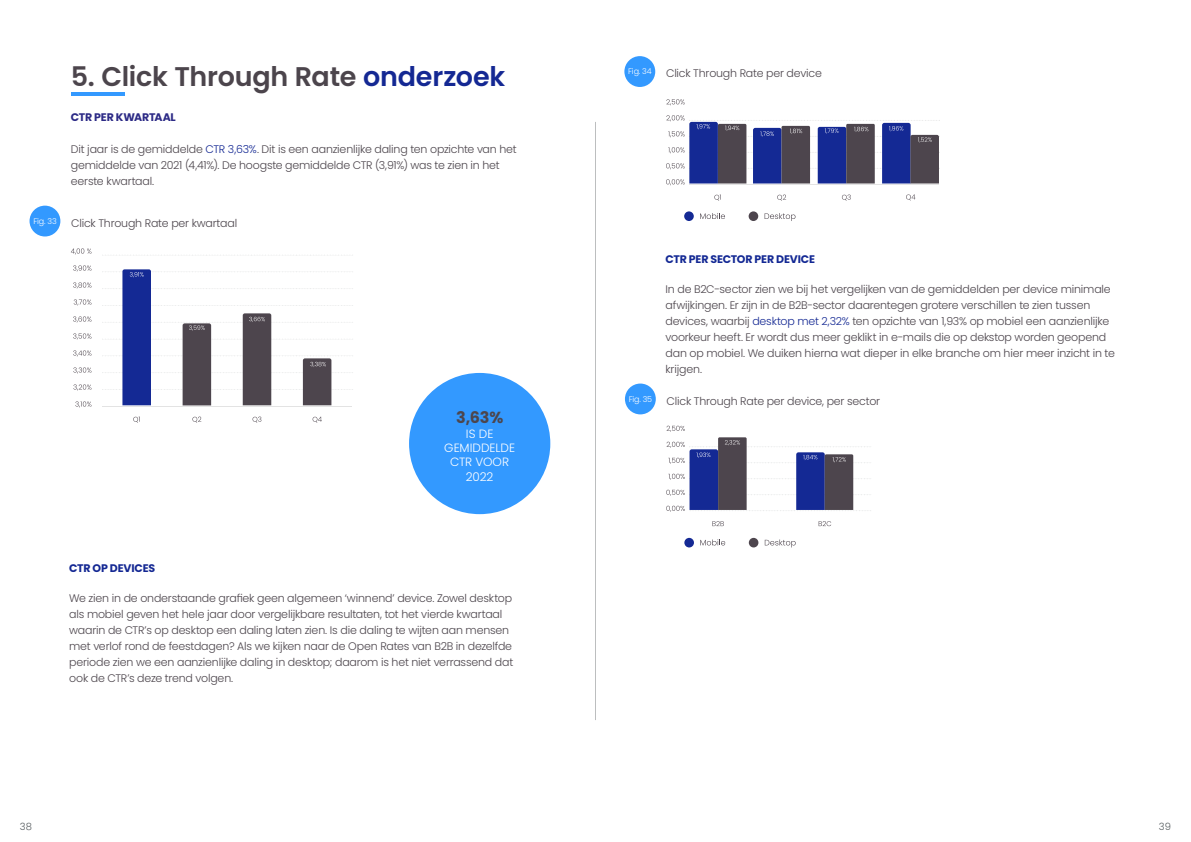
<style>
.page{position:relative;width:1191px;height:842px;background:#fff}
.page>*{position:absolute;margin:0;border:0;box-sizing:border-box;transform-origin:0 0}
.t1{font:600 27px "Poppins";letter-spacing:-.01em;color:#4c454c}
.t2{font:700 16px "Poppins";color:#4d464d}
.t3{font:300 12px/14.4px "Poppins";color:#fff;text-align:center}
.t4{font:300 11px/16px "Poppins";letter-spacing:-.015em;color:#4d464d}
.t5{font:700 11px "Poppins";letter-spacing:-.02em;color:#142994}
.t6{font:700 11px "Poppins";letter-spacing:-.02em;color:#2c2a86}
.t7{font:700 11px "Poppins";letter-spacing:-.015em;color:#142893}
.t8{font:300 10px "Poppins";color:#565c5f}
.t9{font:300 8px "Poppins";letter-spacing:-.02em;color:#fff}
.s1{color:#142893}
</style>
<div class="page">
<div style="left:409px;top:373px;width:141px;height:141px;background:#39f;border-radius:50%"></div>
<hr style="left:595px;top:122px;width:1px;height:598px;background:#565c5f">
<hr style="left:71px;top:92px;width:53px;height:3px;background:#39f">
<svg style="left:71px;top:248px;width:20px;height:7px"></svg>
<svg style="left:73px;top:265px;width:18px;height:7px"></svg>
<svg style="left:73px;top:282px;width:18px;height:7px"></svg>
<svg style="left:74px;top:299px;width:17px;height:7px"></svg>
<svg style="left:73px;top:316px;width:18px;height:7px"></svg>
<svg style="left:73px;top:333px;width:18px;height:7px"></svg>
<svg style="left:73px;top:350px;width:18px;height:7px"></svg>
<svg style="left:73px;top:367px;width:18px;height:7px"></svg>
<svg style="left:73px;top:384px;width:18px;height:7px"></svg>
<svg style="left:75px;top:401px;width:16px;height:7px"></svg>
<svg style="left:102px;top:255px;width:251px;height:1px"></svg>
<hr style="left:102px;top:406px;width:250px;height:1px;background:#e3e3e3">
<svg style="left:192px;top:417px;width:9px;height:6px"></svg>
<svg style="left:252px;top:417px;width:9px;height:6px"></svg>
<svg style="left:312px;top:417px;width:10px;height:6px"></svg>
<svg style="left:133px;top:417px;width:7px;height:6px"></svg>
<svg style="left:102px;top:269px;width:251px;height:136px"></svg>
<svg style="left:666px;top:99px;width:18px;height:6px"></svg>
<svg style="left:714px;top:195px;width:7px;height:6px"></svg>
<svg style="left:906px;top:194px;width:9px;height:6px"></svg>
<svg style="left:842px;top:195px;width:8px;height:6px"></svg>
<svg style="left:777px;top:195px;width:9px;height:6px"></svg>
<svg style="left:700px;top:213px;width:25px;height:6px"></svg>
<svg style="left:764px;top:213px;width:31px;height:8px"></svg>
<div style="left:684px;top:211px;width:10px;height:10px;background:#142994;border-radius:50%"></div>
<div style="left:748px;top:211px;width:10px;height:10px;background:#4d454d;border-radius:50%"></div>
<svg style="left:666px;top:115px;width:274px;height:70px"></svg>
<svg style="left:712px;top:521px;width:12px;height:5px"></svg>
<svg style="left:818px;top:521px;width:13px;height:5px"></svg>
<svg style="left:700px;top:539px;width:25px;height:6px"></svg>
<svg style="left:764px;top:539px;width:31px;height:8px"></svg>
<div style="left:684px;top:538px;width:10px;height:9px;background:#142994;border-radius:50%"></div>
<div style="left:749px;top:538px;width:9px;height:9px;background:#4d454d;border-radius:50%"></div>
<svg style="left:666px;top:426px;width:205px;height:86px"></svg>
<div style="left:30px;top:206px;width:30px;height:30px;background:#39f;border-radius:50%"></div>
<div style="left:624px;top:56px;width:31px;height:31px;background:#39f;border-radius:50%"></div>
<div style="left:625px;top:384px;width:31px;height:30px;background:#39f;border-radius:50%"></div>
<p class="t9" style="left:33px;top:216px;width:25px">Fig. 33</p>
<h1 class="t1" style="left:71px;top:60px;width:436px">5. Click Through Rate <span class="s1">onderzoek</span></h1>
<p class="t6" style="left:71px;top:110px;width:106px">CTR PER KWARTAAL</p>
<p class="t4" style="left:71px;top:141px;width:447px">Dit jaar is de gemiddelde <span class="s1">CTR 3,63%</span>. Dit is een aanzienlijke daling ten opzichte van het gemiddelde van 2021 (4,41%). De hoogste gemiddelde CTR (3,91%) was te zien in het eerste kwartaal.</p>
<p class="t4" style="left:71px;top:215px;width:167px">Click Through Rate per kwartaal</p>
<h2 class="t2" style="left:456px;top:408px;width:49px">3,63%</h2>
<p class="t3" style="left:444px;top:426px;width:72px">IS DE<br>GEMIDDELDE<br>CTR VOOR<br>2022</p>
<p class="t7" style="left:69px;top:562px;width:88px">CTR OP DEVICES</p>
<p class="t4" style="left:69px;top:590px;width:445px">We zien in de onderstaande grafiek geen algemeen ‘winnend’ device. Zowel desktop als mobiel geven het hele jaar door vergelijkbare resultaten, tot het vierde kwartaal waarin de CTR’s op desktop een daling laten zien. Is die daling te wijten aan mensen met verlof rond de feestdagen? Als we kijken naar de Open Rates van B2B in dezelfde periode zien we een aanzienlijke daling in desktop; daarom is het niet verrassend dat ook de CTR’s deze trend volgen.</p>
<p class="t9" style="left:628px;top:67px;width:25px">Fig. 34</p>
<p class="t4" style="left:666px;top:66px;width:157px">Click Through Rate per device</p>
<p class="t9" style="left:628px;top:394px;width:25px">Fig. 35</p>
<p class="t5" style="left:665px;top:253px;width:151px">CTR PER SECTOR PER DEVICE</p>
<p class="t4" style="left:665px;top:281px;width:451px">In de B2C-sector zien we bij het vergelijken van de gemiddelden per device minimale afwijkingen. Er zijn in de B2B-sector daarentegen grotere verschillen te zien tussen devices, waarbij <span class="s1">desktop met 2,32%</span> ten opzichte van 1,93% op mobiel een aanzienlijke voorkeur heeft. Er wordt dus meer geklikt in e-mails die op dekstop worden geopend dan op mobiel. We duiken hierna wat dieper in elke branche om hier meer inzicht in te krijgen.</p>
<p class="t4" style="left:666px;top:393px;width:215px">Click Through Rate per device, per sector</p>
<p class="t8" style="left:20px;top:821px;width:14px">38</p>
<p class="t8" style="left:1159px;top:821px;width:14px">39</p>
</div>
